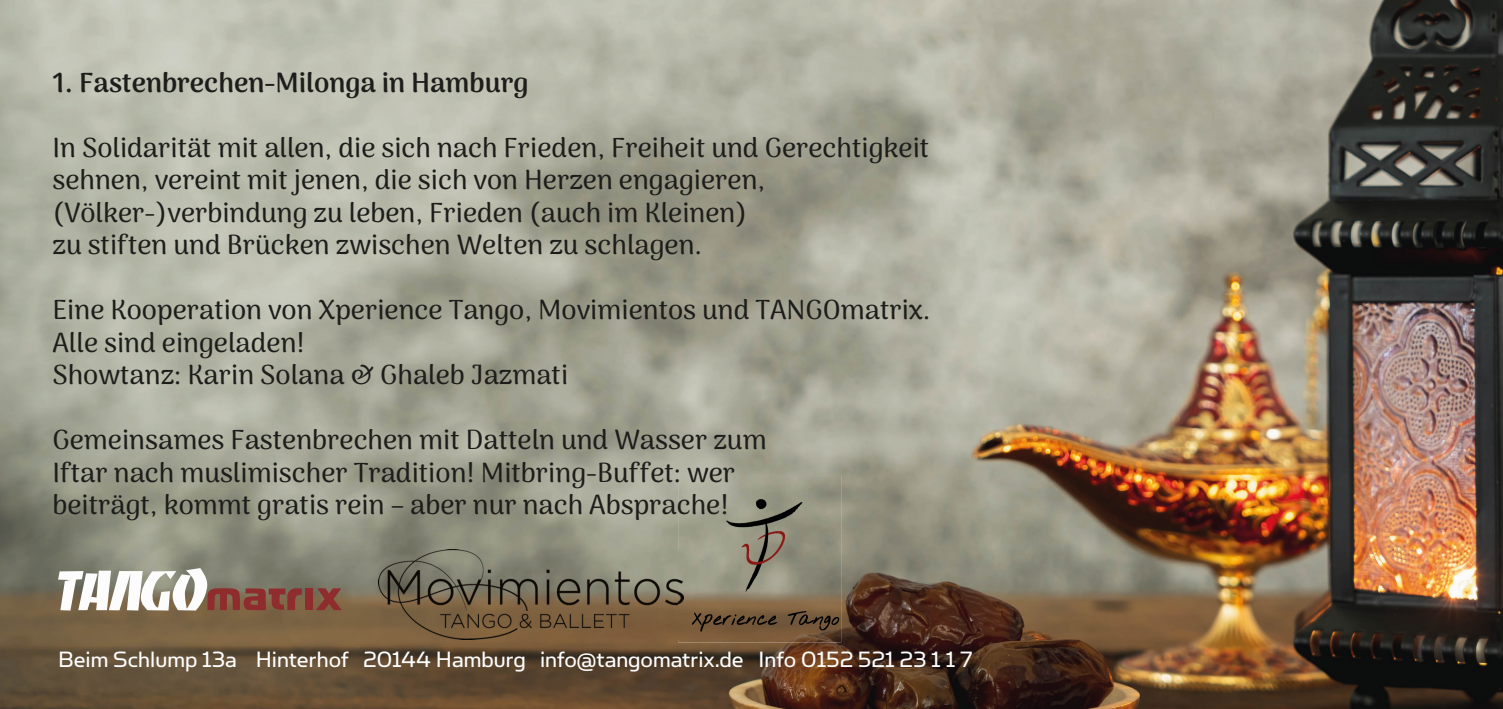
<style>
.page{position:relative;width:1503px;height:709px;background:#fff}
.page>*{position:absolute;margin:0;border:0;box-sizing:border-box;transform-origin:0 0}
.t1{font:500 27.5px/32.5px "Arima Madurai";color:#1d1d1b}
.t2{font:700 27.5px "Arima Madurai";color:#1d1d1b}
.t3{font:25px "Simian Text Orangutan";color:#fff}
</style>
<div class="page">
<img style="left:0;top:0;width:1502px;height:709px">
<img style="left:678px;top:475px;width:163px;height:167px">
<svg style="left:58px;top:568px;width:244px;height:42px"></svg>
<div style="left:305px;top:588px;width:8px;height:22px;background:#8f2c2d"></div>
<svg style="left:316px;top:588px;width:26px;height:22px"></svg>
<img style="left:378px;top:550px;width:305px;height:89px">
<p class="t2" style="left:52px;top:62px;width:477px">1. Fastenbrechen-Milonga in Hamburg</p>
<p class="t1" style="left:52px;top:132px;width:878px">In Solidarität mit allen, die sich nach Frieden, Freiheit und Gerechtigkeit sehnen, vereint mit jenen, die sich von Herzen engagieren, (Völker-)verbindung zu leben, Frieden (auch im Kleinen)<br>zu stiften und Brücken zwischen Welten zu schlagen.</p>
<p class="t1" style="left:52px;top:294px;width:879px">Eine Kooperation von Xperience Tango, Movimientos und TANGOmatrix.<br>Alle sind eingeladen!<br>Showtanz: Karin Solana &amp; Ghaleb Jazmati</p>
<p class="t1" style="left:52px;top:424px;width:715px">Gemeinsames Fastenbrechen mit Datteln und Wasser zum<br>Iftar nach muslimischer Tradition! Mitbring-Buffet: wer beiträgt, kommt gratis rein – aber nur nach Absprache!</p>
<p class="t3" style="left:58px;top:646px;width:916px">Beim Schlump 13a Hinterhof 20144 Hamburg info@tangomatrix.de Info 0152 521 23 1 1 7</p>
</div>
